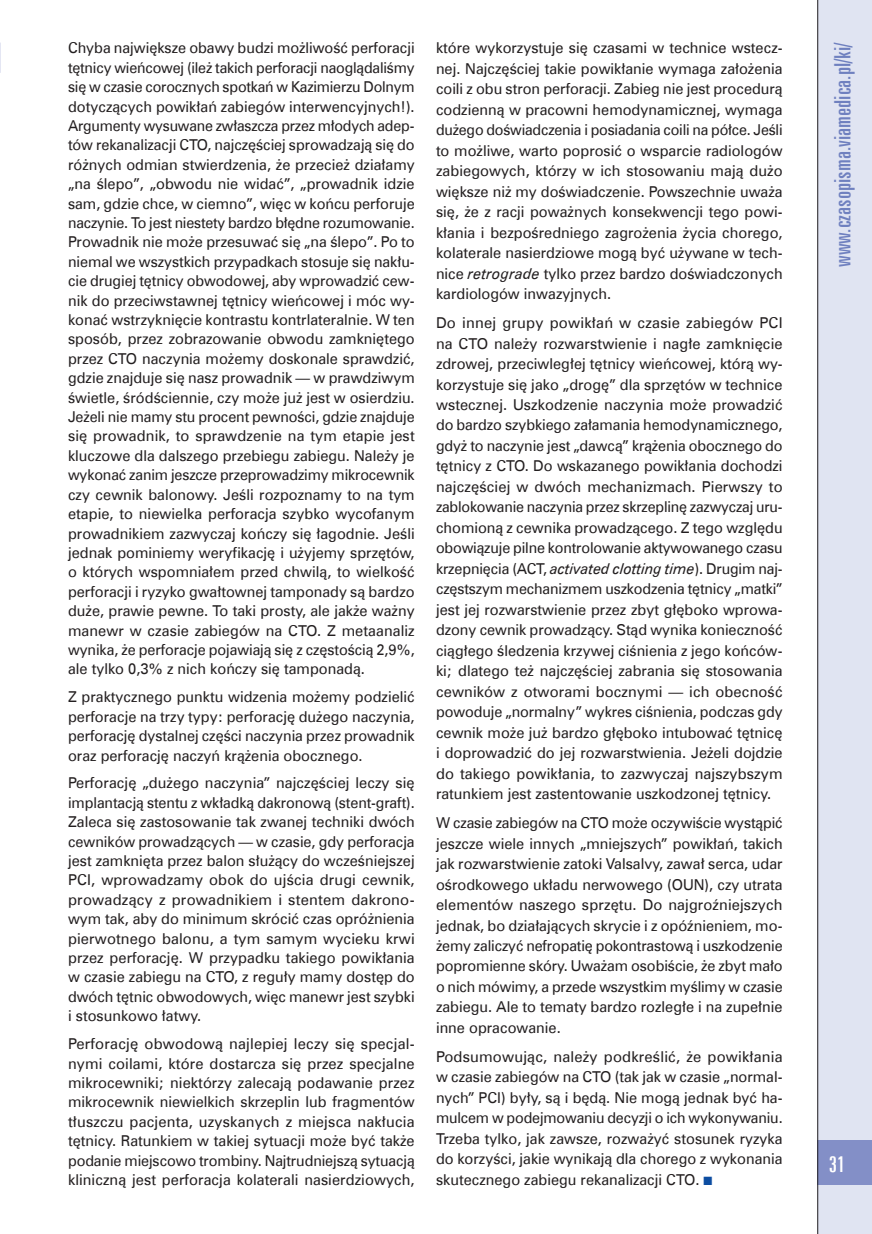
<style>
.page{position:relative;width:872px;height:1234px;background:#fff}
.page>*{position:absolute;margin:0;border:0;box-sizing:border-box;transform-origin:0 0}
.t1{font:22.5px "Zurich X Cn EU";color:#6f80bf;scale:1.07 1}
.t2{font:22.5px "Zurich X Cn EU";color:#fff;scale:1.07 1}
.t3{font:15px/19.4px "Zurich EU";color:#231f20;text-align:justify}
.s1{font-style:italic}
.s2{color:#0d4da1}
</style>
<div class="page">
<div style="left:817px;top:0;width:55px;height:1233px;background:#e0e4f2"></div>
<div style="left:817px;top:1140px;width:55px;height:44px;background:#838fc7"></div>
<hr style="left:817px;top:0;width:1px;height:1233px;background:#231f20">
<p class="t3" style="left:68px;top:38px;width:348px">Chyba największe obawy budzi możliwość perforacji tętnicy wieńcowej (ileż takich perforacji naoglądaliśmy się w czasie corocznych spotkań w Kazimierzu Dolnym dotyczących powikłań zabiegów interwencyjnych!).<br>Argumenty wysuwane zwłaszcza przez młodych adep&shy;tów rekanalizacji CTO, najczęściej sprowadzają się do różnych odmian stwierdzenia, że przecież działamy „na ślepo”, „obwodu nie widać”, „prowadnik idzie sam, gdzie chce, w ciemno”, więc w końcu perforuje naczynie. To jest niestety bardzo błędne rozumowanie.<br>Prowadnik nie może przesuwać się „na ślepo”. Po to niemal we wszystkich przypadkach stosuje się nakłu&shy;cie drugiej tętnicy obwodowej, aby wprowadzić cew&shy;nik do przeciwstawnej tętnicy wieńcowej i móc wy&shy;konać wstrzyknięcie kontrastu kontrlateralnie. W ten sposób, przez zobrazowanie obwodu zamkniętego przez CTO naczynia możemy doskonale sprawdzić, gdzie znajduje się nasz prowadnik — w prawdziwym świetle, śródściennie, czy może już jest w osierdziu.<br>Jeżeli nie mamy stu procent pewności, gdzie znajduje się prowadnik, to sprawdzenie na tym etapie jest kluczowe dla dalszego przebiegu zabiegu. Należy je wykonać zanim jeszcze przeprowadzimy mikrocewnik czy cewnik balonowy. Jeśli rozpoznamy to na tym etapie, to niewielka perforacja szybko wycofanym prowadnikiem zazwyczaj kończy się łagodnie. Jeśli jednak pominiemy weryfikację i użyjemy sprzętów, o których wspomniałem przed chwilą, to wielkość perforacji i ryzyko gwałtownej tamponady są bardzo duże, prawie pewne. To taki prosty, ale jakże ważny manewr w czasie zabiegów na CTO. Z metaanaliz wynika, że perforacje pojawiają się z częstością 2,9%, ale tylko 0,3% z nich kończy się tamponadą.</p>
<p class="t3" style="left:68px;top:687px;width:348px">Z praktycznego punktu widzenia możemy podzielić perforacje na trzy typy: perforację dużego naczynia, perforację dystalnej części naczynia przez prowadnik oraz perforację naczyń krążenia obocznego.</p>
<p class="t3" style="left:68px;top:773px;width:348px">Perforację „dużego naczynia” najczęściej leczy się implantacją stentu z wkładką dakronową (stent-graft).<br>Zaleca się zastosowanie tak zwanej techniki dwóch cewników prowadzących — w czasie, gdy perforacja jest zamknięta przez balon służący do wcześniejszej PCI, wprowadzamy obok do ujścia drugi cewnik, prowadzący z prowadnikiem i stentem dakrono&shy;wym tak, aby do minimum skrócić czas opróżnienia pierwotnego balonu, a tym samym wycieku krwi przez perforację. W przypadku takiego powikłania w czasie zabiegu na CTO, z reguły mamy dostęp do dwóch tętnic obwodowych, więc manewr jest szybki i stosunkowo łatwy.</p>
<p class="t3" style="left:68px;top:1033px;width:348px">Perforację obwodową najlepiej leczy się specjal&shy;nymi coilami, które dostarcza się przez specjalne mikrocewniki; niektórzy zalecają podawanie przez mikrocewnik niewielkich skrzeplin lub fragmentów tłuszczu pacjenta, uzyskanych z miejsca nakłucia tętnicy. Ratunkiem w takiej sytuacji może być także podanie miejscowo trombiny. Najtrudniejszą sytuacją kliniczną jest perforacja kolaterali nasierdziowych,</p>
<p class="t3" style="left:436px;top:38px;width:348px;line-height:20.4px">które wykorzystuje się czasami w technice wstecz&shy;nej. Najczęściej takie powikłanie wymaga założenia coili z obu stron perforacji. Zabieg nie jest procedurą codzienną w pracowni hemodynamicznej, wymaga dużego doświadczenia i posiadania coili na półce. Jeśli to możliwe, warto poprosić o wsparcie radiologów zabiegowych, którzy w ich stosowaniu mają dużo większe niż my doświadczenie. Powszechnie uważa się, że z racji poważnych konsekwencji tego powi&shy;kłania i bezpośredniego zagrożenia życia chorego, kolaterale nasierdziowe mogą być używane w tech&shy;nice <span class="s1">retrograde</span> tylko przez bardzo doświadczonych kardiologów inwazyjnych.</p>
<p class="t3" style="left:436px;top:312px;width:348px;line-height:20.4px">Do innej grupy powikłań w czasie zabiegów PCI na CTO należy rozwarstwienie i nagłe zamknięcie zdrowej, przeciwległej tętnicy wieńcowej, którą wy&shy;korzystuje się jako „drogę” dla sprzętów w technice wstecznej. Uszkodzenie naczynia może prowadzić do bardzo szybkiego załamania hemodynamicznego, gdyż to naczynie jest „dawcą” krążenia obocznego do tętnicy z CTO. Do wskazanego powikłania dochodzi najczęściej w dwóch mechanizmach. Pierwszy to zablokowanie naczynia przez skrzeplinę zazwyczaj uru&shy;chomioną z cewnika prowadzącego. Z tego względu obowiązuje pilne kontrolowanie aktywowanego czasu krzepnięcia (ACT, <span class="s1">activated clotting time</span>). Drugim naj&shy;częstszym mechanizmem uszkodzenia tętnicy „matki” jest jej rozwarstwienie przez zbyt głęboko wprowa&shy;dzony cewnik prowadzący. Stąd wynika konieczność ciągłego śledzenia krzywej ciśnienia z jego końców&shy;ki; dlatego też najczęściej zabrania się stosowania cewników z otworami bocznymi — ich obecność powoduje „normalny” wykres ciśnienia, podczas gdy cewnik może już bardzo głęboko intubować tętnicę i doprowadzić do jej rozwarstwienia. Jeżeli dojdzie do takiego powikłania, to zazwyczaj najszybszym ratunkiem jest zastentowanie uszkodzonej tętnicy.</p>
<p class="t3" style="left:436px;top:812px;width:348px;line-height:20.4px">W czasie zabiegów na CTO może oczywiście wystąpić jeszcze wiele innych „mniejszych” powikłań, takich jak rozwarstwienie zatoki Valsalvy, zawał serca, udar ośrodkowego układu nerwowego (OUN), czy utrata elementów naszego sprzętu. Do najgroźniejszych jednak, bo działających skrycie i z opóźnieniem, mo&shy;żemy zaliczyć nefropatię pokontrastową i uszkodzenie popromienne skóry. Uważam osobiście, że zbyt mało o nich mówimy, a przede wszystkim myślimy w czasie zabiegu. Ale to tematy bardzo rozległe i na zupełnie inne opracowanie.</p>
<p class="t3" style="left:436px;top:1045px;width:348px;line-height:20.5px">Podsumowując, należy podkreślić, że powikłania w czasie zabiegów na CTO (tak jak w czasie „normal&shy;nych” PCI) były, są i będą. Nie mogą jednak być ha&shy;mulcem w podejmowaniu decyzji o ich wykonywaniu.<br>Trzeba tylko, jak zawsze, rozważyć stosunek ryzyka do korzyści, jakie wynikają dla chorego z wykonania skutecznego zabiegu rekanalizacji CTO. <span class="s2">■</span></p>
<h1 class="t1" style="left:829px;top:267px;width:212px;rotate:-90deg">www.czasopisma.viamedica.pl/ki/</h1>
<h1 class="t2" style="left:828px;top:1150px;width:17px">31</h1>
</div>
